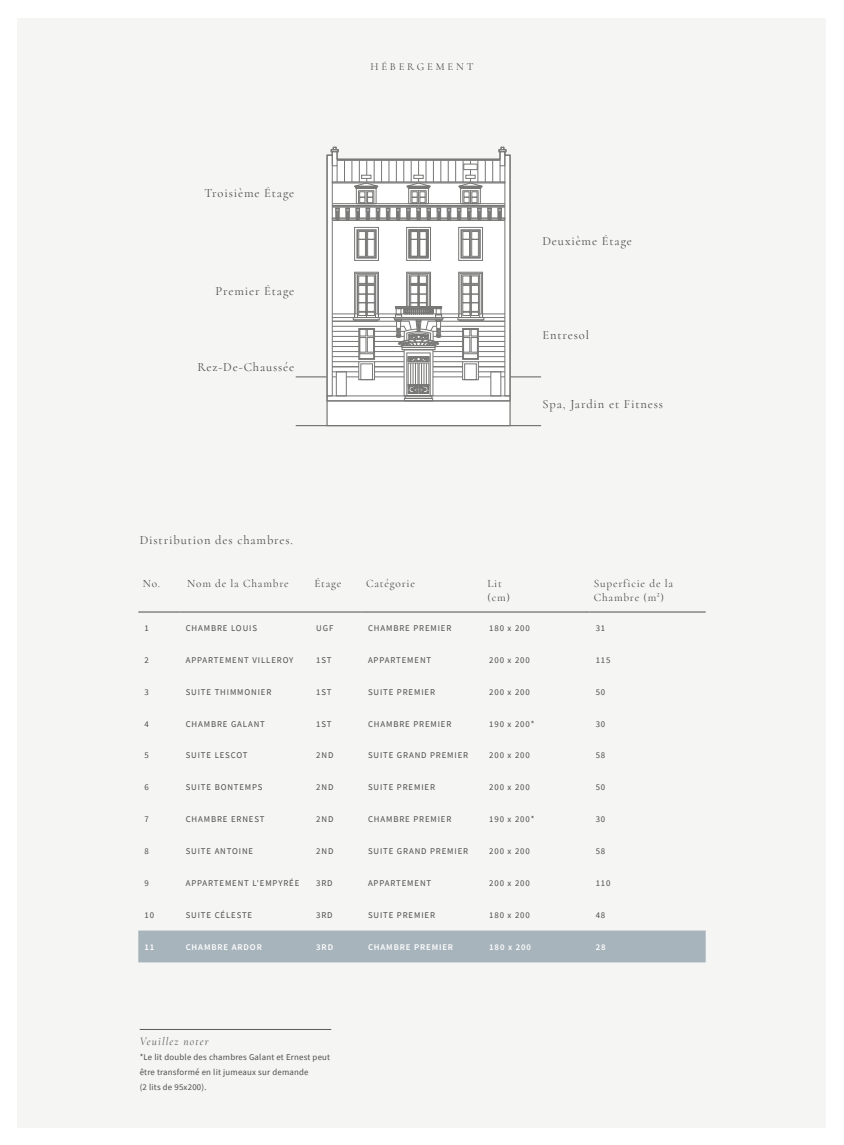
<style>
.page{position:relative;width:844px;height:1145px;background:#fff}
.page>*{position:absolute;margin:0;border:0;box-sizing:border-box;transform-origin:0 0}
.HV_TABLE_TITLE{font:12.5px "Cormorant";letter-spacing:.07em;color:#4b4c4d}
.HV_TABLE_TITLE_small{font:11.25px/13.8px "Cormorant";letter-spacing:.07em;color:#4b4c4d}
.HV_LEFT_RIGHT_ABOVE{font:italic 11.25px "Cormorant";letter-spacing:.1em;color:#57585a}
.HV_CHAPTER{font:10.62px "Cormorant";letter-spacing:.27em;color:#4b4c4d}
.HV_TABLE_BODY{font:8.75px "Source Sans Pro";letter-spacing:.1em;color:#4b4c4d}
.HV_LEFT_RIGHT_ABOVE-2{font:8.75px/15px "Source Sans Pro";letter-spacing:.025em;color:#4b4c4d}
.HV_TABLE_BODY-2{font:600 8.75px "Source Sans Pro";letter-spacing:.1em;color:#fff}
</style>
<div class="page">
<div style="left:18px;top:18px;width:808px;height:1109px;background:#f5f5f4"></div>
<hr style="left:140px;top:1029px;width:191px;height:1px;background:#57585a">
<div style="left:138px;top:930px;width:567px;height:32px;background:#a8b4bc"></div>
<hr style="left:138px;top:612px;width:41px;height:1px;background:#4b4c4d">
<hr style="left:179px;top:612px;width:131px;height:1px;background:#4b4c4d">
<hr style="left:310px;top:612px;width:51px;height:1px;background:#4b4c4d">
<hr style="left:361px;top:612px;width:122px;height:1px;background:#4b4c4d">
<hr style="left:483px;top:612px;width:106px;height:1px;background:#4b4c4d">
<hr style="left:589px;top:612px;width:116px;height:1px;background:#4b4c4d">
<svg style="left:326px;top:146px;width:185px;height:281px"></svg>
<hr style="left:295px;top:425px;width:246px;height:1px;background:#767675">
<hr style="left:510px;top:376px;width:31px;height:1px;background:#767675">
<hr style="left:295px;top:376px;width:31px;height:1px;background:#767675">
<hr style="left:326px;top:400px;width:184px;height:1px;background:#767675">
<div style="left:504px;top:155px;width:6px;height:241px;border:1px solid #777776"></div>
<div style="left:490px;top:372px;width:11px;height:24px;border:1px solid #777776"></div>
<div style="left:500px;top:152px;width:5px;height:14px;border:1px solid #777776"></div>
<svg style="left:499px;top:147px;width:7px;height:5px"></svg>
<div style="left:458px;top:227px;width:24px;height:33px;border:1px solid #777776"></div>
<div style="left:461px;top:230px;width:19px;height:28px;border:1px solid #777776"></div>
<div style="left:461px;top:230px;width:18px;height:28px;border:1px solid #777776"></div>
<div style="left:462px;top:231px;width:7px;height:8px;border:1px solid #777776"></div>
<div style="left:462px;top:239px;width:7px;height:17px;border:1px solid #777776"></div>
<div style="left:471px;top:231px;width:7px;height:8px;border:1px solid #777776"></div>
<div style="left:471px;top:239px;width:7px;height:17px;border:1px solid #777776"></div>
<div style="left:418px;top:227px;width:12px;height:33px;border:1px solid #777776"></div>
<svg style="left:470px;top:230px;width:1px;height:27px"></svg>
<div style="left:327px;top:155px;width:5px;height:241px;border:1px solid #777776"></div>
<div style="left:336px;top:372px;width:10px;height:24px;border:1px solid #777776"></div>
<div style="left:332px;top:152px;width:5px;height:14px;border:1px solid #777776"></div>
<svg style="left:331px;top:147px;width:7px;height:5px"></svg>
<div style="left:354px;top:227px;width:24px;height:33px;border:1px solid #777776"></div>
<div style="left:357px;top:230px;width:19px;height:28px;border:1px solid #777776"></div>
<div style="left:357px;top:230px;width:18px;height:28px;border:1px solid #777776"></div>
<div style="left:367px;top:231px;width:7px;height:8px;border:1px solid #777776"></div>
<div style="left:367px;top:239px;width:7px;height:17px;border:1px solid #777776"></div>
<div style="left:358px;top:231px;width:7px;height:8px;border:1px solid #777776"></div>
<div style="left:358px;top:239px;width:7px;height:17px;border:1px solid #777776"></div>
<div style="left:406px;top:227px;width:12px;height:33px;border:1px solid #777776"></div>
<svg style="left:366px;top:230px;width:1px;height:27px"></svg>
<svg style="left:408px;top:229px;width:20px;height:29px"></svg>
<div style="left:404px;top:350px;width:29px;height:46px;border:1px solid #777776"></div>
<div style="left:406px;top:353px;width:24px;height:43px;border:1px solid #777776"></div>
<div style="left:404px;top:398px;width:28px;height:3px;border:1px solid #777776"></div>
<div style="left:327px;top:396px;width:183px;height:5px;border:1px solid #777776"></div>
<hr style="left:337px;top:159px;width:163px;height:1px;background:#777776">
<svg style="left:332px;top:160px;width:173px;height:61px"></svg>
<svg style="left:332px;top:272px;width:173px;height:122px"></svg>
<p class="HV_TABLE_TITLE" style="left:204px;top:186px;width:91px">Troisième Étage</p>
<p class="HV_TABLE_TITLE" style="left:215px;top:283px;width:80px">Premier Étage</p>
<p class="HV_TABLE_TITLE" style="left:197px;top:359px;width:98px">Rez-De-Chaussée</p>
<p class="HV_CHAPTER" style="left:370px;top:60px;width:105px">HÉBERGEMENT</p>
<p class="HV_TABLE_TITLE" style="left:542px;top:234px;width:91px">Deuxième Étage</p>
<p class="HV_TABLE_TITLE" style="left:542px;top:327px;width:48px">Entresol</p>
<p class="HV_TABLE_TITLE" style="left:542px;top:396px;width:122px">Spa, Jardin et Fitness</p>
<p class="HV_TABLE_TITLE" style="left:140px;top:532px;width:155px">Distribution des chambres.</p>
<p class="HV_TABLE_TITLE_small" style="left:143px;top:576px;width:19px">No.</p>
<p class="HV_TABLE_TITLE_small" style="left:187px;top:576px;width:103px">Nom de la Chambre</p>
<p class="HV_TABLE_TITLE_small" style="left:314px;top:576px;width:29px">Étage</p>
<p class="HV_TABLE_TITLE_small" style="left:366px;top:576px;width:50px">Catégorie</p>
<p class="HV_TABLE_TITLE_small" style="left:487px;top:576px;width:16px">Lit</p>
<p class="HV_TABLE_TITLE_small" style="left:487px;top:590px;width:24px">(cm)</p>
<p class="HV_TABLE_TITLE_small" style="left:593px;top:576px;width:81px">Superficie de la<br>Chambre (m²)</p>
<p class="HV_TABLE_BODY" style="left:144px;top:623px;width:6px">1</p>
<p class="HV_TABLE_BODY" style="left:186px;top:623px;width:73px">CHAMBRE LOUIS</p>
<p class="HV_TABLE_BODY" style="left:316px;top:623px;width:19px">UGF</p>
<p class="HV_TABLE_BODY" style="left:368px;top:623px;width:85px">CHAMBRE PREMIER</p>
<p class="HV_TABLE_BODY" style="left:489px;top:623px;width:42px">180 x 200</p>
<p class="HV_TABLE_BODY" style="left:595px;top:623px;width:11px">31</p>
<p class="HV_TABLE_BODY" style="left:144px;top:655px;width:6px">2</p>
<p class="HV_TABLE_BODY" style="left:186px;top:655px;width:109px">APPARTEMENT VILLEROY</p>
<p class="HV_TABLE_BODY" style="left:316px;top:655px;width:17px">1ST</p>
<p class="HV_TABLE_BODY" style="left:368px;top:655px;width:65px">APPARTEMENT</p>
<p class="HV_TABLE_BODY" style="left:489px;top:655px;width:42px">200 x 200</p>
<p class="HV_TABLE_BODY" style="left:595px;top:655px;width:16px">115</p>
<p class="HV_TABLE_BODY" style="left:144px;top:686px;width:6px">3</p>
<p class="HV_TABLE_BODY" style="left:186px;top:686px;width:87px">SUITE THIMMONIER</p>
<p class="HV_TABLE_BODY" style="left:316px;top:686px;width:17px">1ST</p>
<p class="HV_TABLE_BODY" style="left:368px;top:686px;width:68px">SUITE PREMIER</p>
<p class="HV_TABLE_BODY" style="left:489px;top:686px;width:42px">200 x 200</p>
<p class="HV_TABLE_BODY" style="left:595px;top:686px;width:11px">50</p>
<p class="HV_TABLE_BODY" style="left:144px;top:718px;width:6px">4</p>
<p class="HV_TABLE_BODY" style="left:186px;top:718px;width:81px">CHAMBRE GALANT</p>
<p class="HV_TABLE_BODY" style="left:316px;top:718px;width:17px">1ST</p>
<p class="HV_TABLE_BODY" style="left:368px;top:718px;width:85px">CHAMBRE PREMIER</p>
<p class="HV_TABLE_BODY" style="left:489px;top:718px;width:47px">190 x 200*</p>
<p class="HV_TABLE_BODY" style="left:595px;top:718px;width:11px">30</p>
<p class="HV_TABLE_BODY" style="left:144px;top:750px;width:6px">5</p>
<p class="HV_TABLE_BODY" style="left:186px;top:750px;width:63px">SUITE LESCOT</p>
<p class="HV_TABLE_BODY" style="left:316px;top:750px;width:19px">2ND</p>
<p class="HV_TABLE_BODY" style="left:368px;top:750px;width:102px">SUITE GRAND PREMIER</p>
<p class="HV_TABLE_BODY" style="left:489px;top:750px;width:42px">200 x 200</p>
<p class="HV_TABLE_BODY" style="left:595px;top:750px;width:11px">58</p>
<p class="HV_TABLE_BODY" style="left:144px;top:781px;width:6px">6</p>
<p class="HV_TABLE_BODY" style="left:186px;top:781px;width:78px">SUITE BONTEMPS</p>
<p class="HV_TABLE_BODY" style="left:316px;top:781px;width:19px">2ND</p>
<p class="HV_TABLE_BODY" style="left:368px;top:781px;width:68px">SUITE PREMIER</p>
<p class="HV_TABLE_BODY" style="left:489px;top:781px;width:42px">200 x 200</p>
<p class="HV_TABLE_BODY" style="left:595px;top:781px;width:11px">50</p>
<p class="HV_TABLE_BODY" style="left:144px;top:813px;width:6px">7</p>
<p class="HV_TABLE_BODY" style="left:186px;top:813px;width:80px">CHAMBRE ERNEST</p>
<p class="HV_TABLE_BODY" style="left:316px;top:813px;width:19px">2ND</p>
<p class="HV_TABLE_BODY" style="left:368px;top:813px;width:85px">CHAMBRE PREMIER</p>
<p class="HV_TABLE_BODY" style="left:489px;top:813px;width:47px">190 x 200*</p>
<p class="HV_TABLE_BODY" style="left:595px;top:813px;width:11px">30</p>
<p class="HV_TABLE_BODY" style="left:144px;top:845px;width:6px">8</p>
<p class="HV_TABLE_BODY" style="left:186px;top:845px;width:69px">SUITE ANTOINE</p>
<p class="HV_TABLE_BODY" style="left:316px;top:845px;width:19px">2ND</p>
<p class="HV_TABLE_BODY" style="left:368px;top:845px;width:102px">SUITE GRAND PREMIER</p>
<p class="HV_TABLE_BODY" style="left:489px;top:845px;width:42px">200 x 200</p>
<p class="HV_TABLE_BODY" style="left:595px;top:845px;width:11px">58</p>
<p class="HV_TABLE_BODY" style="left:144px;top:877px;width:6px">9</p>
<p class="HV_TABLE_BODY" style="left:186px;top:877px;width:115px">APPARTEMENT L'EMPYRÉE</p>
<p class="HV_TABLE_BODY" style="left:316px;top:877px;width:18px">3RD</p>
<p class="HV_TABLE_BODY" style="left:368px;top:877px;width:65px">APPARTEMENT</p>
<p class="HV_TABLE_BODY" style="left:489px;top:877px;width:42px">200 x 200</p>
<p class="HV_TABLE_BODY" style="left:595px;top:877px;width:16px">110</p>
<p class="HV_TABLE_BODY" style="left:144px;top:909px;width:11px">10</p>
<p class="HV_TABLE_BODY" style="left:186px;top:909px;width:68px">SUITE CÉLESTE</p>
<p class="HV_TABLE_BODY" style="left:316px;top:909px;width:18px">3RD</p>
<p class="HV_TABLE_BODY" style="left:368px;top:909px;width:68px">SUITE PREMIER</p>
<p class="HV_TABLE_BODY" style="left:489px;top:909px;width:42px">180 x 200</p>
<p class="HV_TABLE_BODY" style="left:595px;top:909px;width:11px">48</p>
<p class="HV_TABLE_BODY-2" style="left:144px;top:941px;width:11px">11</p>
<p class="HV_TABLE_BODY-2" style="left:186px;top:941px;width:78px">CHAMBRE ARDOR</p>
<p class="HV_TABLE_BODY-2" style="left:316px;top:941px;width:18px">3RD</p>
<p class="HV_TABLE_BODY-2" style="left:368px;top:941px;width:87px">CHAMBRE PREMIER</p>
<p class="HV_TABLE_BODY-2" style="left:489px;top:941px;width:43px">180 x 200</p>
<p class="HV_TABLE_BODY-2" style="left:595px;top:941px;width:11px">28</p>
<p class="HV_LEFT_RIGHT_ABOVE" style="left:140px;top:1034px;width:70px">Veuillez noter</p>
<p class="HV_LEFT_RIGHT_ABOVE-2" style="left:140px;top:1049px;width:192px">*Le lit double des chambres Galant et Ernest peut être transformé en lit jumeaux sur demande<br>(2 lits de 95x200).</p>
</div>
